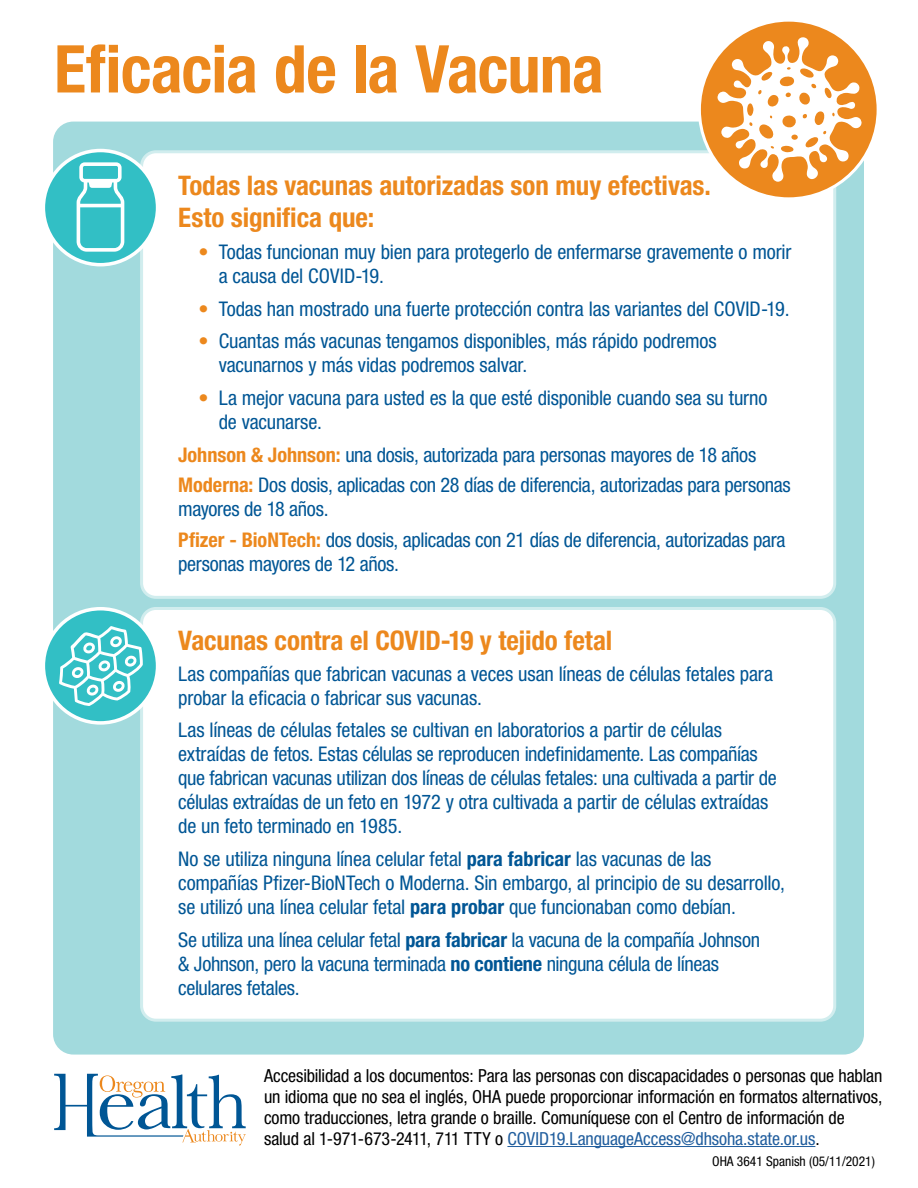
<style>
.page{position:relative;width:918px;height:1188px;background:#fff}
.page>*{position:absolute;margin:0;border:0;box-sizing:border-box;transform-origin:0 0}
.t1{font:700 condensed 66px "Helvetica Neue LT Std";letter-spacing:-.01em;color:#ec881d}
.body{font:700 condensed 27px/31.5px "Helvetica Neue LT Std";letter-spacing:-.005em;color:#ec881d}
.body-2{font:condensed 20.25px/24px "Helvetica Neue LT Std";letter-spacing:-.01em;color:#005695}
.body-3{font:condensed 18px/21px "Helvetica Neue LT Std";letter-spacing:-.005em;color:#000}
.t2{font:condensed 13.5px "Helvetica Neue LT Std";color:#000}
.s1{color:#ec881d}
.s2{font-weight:700;color:#ec881d}
.s3{font-weight:700}
.s4{color:#215e9e}
</style>
<div class="page">
<div style="left:53px;top:122px;width:811px;height:933px;background:#a2dadd;border-radius:20px"></div>
<hr style="left:507px;top:1146px;width:308px;height:1px;background:#215e9e">
<svg style="left:54px;top:1074px;width:192px;height:72px"></svg>
<div style="left:142px;top:152px;width:693px;height:445px;background:#fff;border-radius:14px"></div>
<div style="left:140px;top:150px;width:696px;height:449px;border:3px solid #d1edee;border-radius:14px"></div>
<div style="left:142px;top:608px;width:693px;height:412px;background:#fff;border-radius:14px"></div>
<div style="left:140px;top:607px;width:696px;height:415px;border:3px solid #d1edee;border-radius:14px"></div>
<svg style="left:699px;top:20px;width:179px;height:179px;background:#ee9a3f"></svg>
<svg style="left:717px;top:37px;width:145px;height:145px"></svg>
<div style="left:43px;top:151px;width:115px;height:114px;background:#32bfc5;border-radius:50%"></div>
<div style="left:42px;top:149px;width:117px;height:117px;border:3px solid #fff;border-radius:50%"></div>
<svg style="left:77px;top:162px;width:47px;height:90px"></svg>
<svg style="left:43px;top:609px;width:115px;height:114px;background:#4dc7cc"></svg>
<div style="left:42px;top:607px;width:117px;height:118px;border:3px solid #fff;border-radius:50%"></div>
<svg style="left:59px;top:626px;width:84px;height:80px;background:#6ad0d4"></svg>
<h1 class="t1" style="left:54px;top:29px;width:551px">Eficacia de la Vacuna</h1>
<p class="body" style="left:178px;top:169px;width:534px">Todas las vacunas autorizadas son muy efectivas.<br>Esto significa que:</p>
<p class="body-2" style="left:219px;top:240px;width:574px;text-indent:-20px"><span class="s1">•</span> Todas funcionan muy bien para protegerlo de enfermarse gravemente o morir a causa del COVID-19.</p>
<p class="body-2" style="left:198px;top:297px;width:593px"><span class="s1">•</span> Todas han mostrado una fuerte protección contra las variantes del COVID-19.</p>
<p class="body-2" style="left:219px;top:329px;width:500px;text-indent:-20px"><span class="s1">•</span> Cuantas más vacunas tengamos disponibles, más rápido podremos vacunarnos y más vidas podremos salvar.</p>
<p class="body-2" style="left:219px;top:386px;width:550px;text-indent:-20px"><span class="s1">•</span> La mejor vacuna para usted es la que esté disponible cuando sea su turno de vacunarse.</p>
<p class="body-2" style="left:178px;top:442px;width:580px"><span class="s2">Johnson &amp; Johnson:</span> una dosis, autorizada para personas mayores de 18 años</p>
<p class="body-2" style="left:178px;top:473px;width:614px"><span class="s2">Moderna:</span> Dos dosis, aplicadas con 28 días de diferencia, autorizadas para personas mayores de 18 años.</p>
<p class="body-2" style="left:178px;top:528px;width:609px"><span class="s2">Pfizer - BioNTech:</span> dos dosis, aplicadas con 21 días de diferencia, autorizadas para personas mayores de 12 años.</p>
<p class="body" style="left:178px;top:624px;width:436px">Vacunas contra el COVID-19 y tejido fetal</p>
<p class="body-2" style="left:178px;top:661px;width:596px">Las compañías que fabrican vacunas a veces usan líneas de células fetales para probar la eficacia o fabricar sus vacunas.</p>
<p class="body-2" style="left:178px;top:718px;width:600px">Las líneas de células fetales se cultivan en laboratorios a partir de células extraídas de fetos. Estas células se reproducen indefinidamente. Las compañías que fabrican vacunas utilizan dos líneas de células fetales: una cultivada a partir de células extraídas de un feto en 1972 y otra cultivada a partir de células extraídas de un feto terminado en 1985.</p>
<p class="body-2" style="left:178px;top:847px;width:608px">No se utiliza ninguna línea celular fetal <span class="s3">para fabricar</span> las vacunas de las compañías Pfizer-BioNTech o Moderna. Sin embargo, al principio de su desarrollo, se utilizó una línea celular fetal <span class="s3">para probar</span> que funcionaban como debían.</p>
<p class="body-2" style="left:178px;top:927px;width:583px">Se utiliza una línea celular fetal <span class="s3">para fabricar</span> la vacuna de la compañía Johnson &amp; Johnson, pero la vacuna terminada <span class="s3">no contiene</span> ninguna célula de líneas celulares fetales.</p>
<p class="body-3" style="left:264px;top:1065px;width:620px">Accesibilidad a los documentos: Para las personas con discapacidades o personas que hablan un idioma que no sea el inglés, OHA puede proporcionar información en formatos alternativos, como traducciones, letra grande o braille. Comuníquese con el Centro de información de salud al 1-971-673-2411, 711 TTY o <span class="s4">COVID19.LanguageAccess@dhsoha.state.or.us</span>.</p>
<p class="t2" style="left:712px;top:1153px;width:164px">OHA 3641 Spanish (05/11/2021)</p>
</div>
